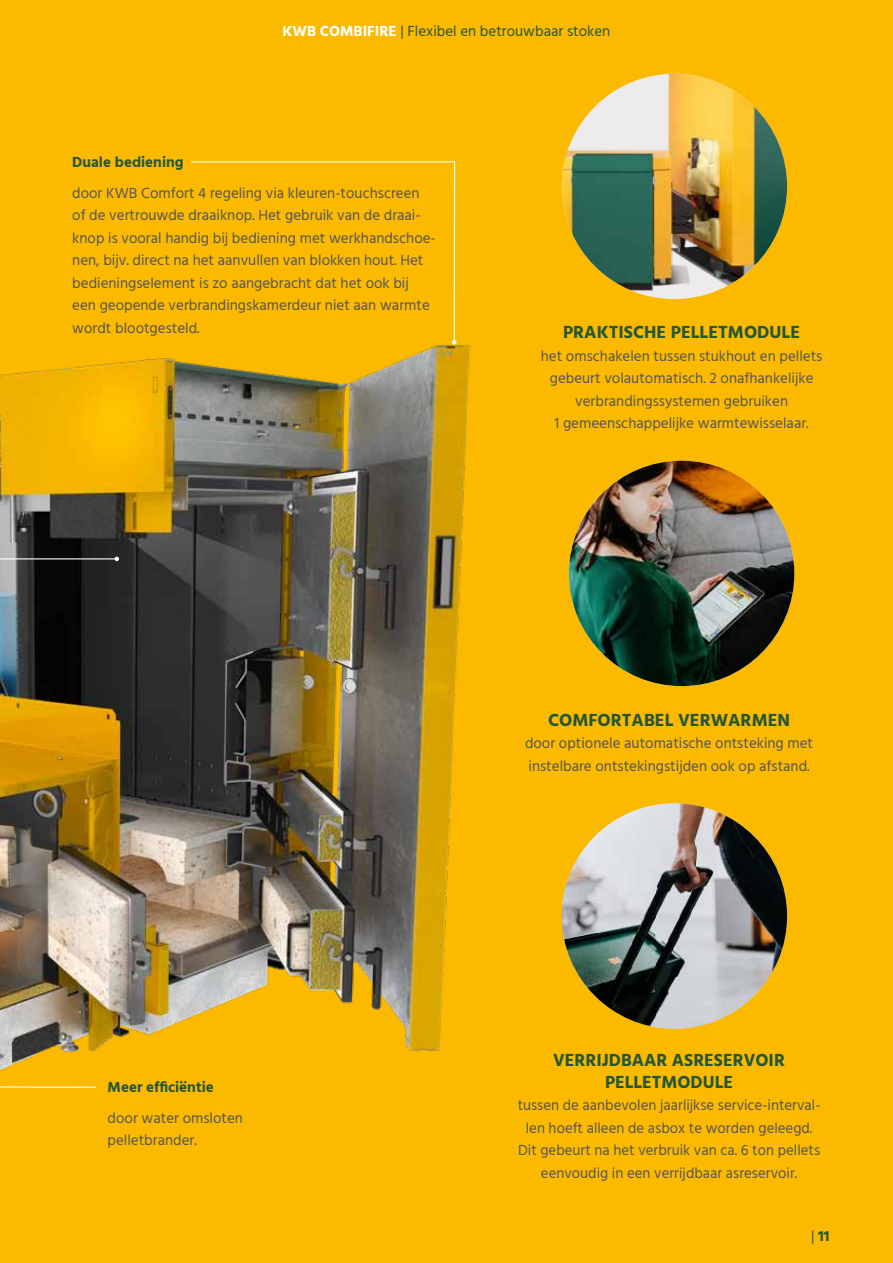
<style>
.page{position:relative;width:893px;height:1263px;background:#fbba00}
.page>*{position:absolute;margin:0;border:0;box-sizing:border-box;transform-origin:0 0}
.t1{font:700 18px/21.6px "Hind Vadodara";color:#265637;text-align:center}
.t2{font:15px/22.5px "Hind Vadodara";color:#56545b}
.t3{font:15px "Hind Vadodara";color:#265637}
.t4{font:700 15px "Hind Vadodara";color:#265637}
.s1{font-weight:700;color:#fff}
.s2{font-weight:400}
</style>
<div class="page">
<img style="left:0;top:328px;width:494px;height:804px">
<img style="left:0;top:1006px;width:97px;height:82px">
<img style="left:562px;top:74px;width:225px;height:225px;border-radius:113px">
<div style="left:190px;top:161px;width:266px;height:182px;background:#fbba00"></div>
<svg style="left:452px;top:340px;width:4px;height:4px"></svg>
<img style="left:569px;top:461px;width:225px;height:225px;border-radius:113px">
<img style="left:562px;top:803px;width:225px;height:226px;border-radius:113px">
<svg style="left:0;top:360px;width:119px;height:201px;background:#bb9219"></svg>
<p class="t3" style="left:283px;top:20px;width:329px"><span class="s1">KWB COMBIFIRE</span> | Flexibel en betrouwbaar stoken</p>
<p class="t4" style="left:72px;top:150px;width:113px">Duale bediening</p>
<p class="t2" style="left:72px;top:182px;width:365px">door KWB Comfort 4 regeling via kleuren-touchscreen of de vertrouwde draaiknop. Het gebruik van de draai&shy;knop is vooral handig bij bediening met werkhandschoe&shy;nen, bijv. direct na het aanvullen van blokken hout. Het bedieningselement is zo aangebracht dat het ook bij een geopende verbrandingskamerdeur niet aan warmte wordt blootgesteld.</p>
<p class="t1" style="left:563px;top:320px;width:239px">PRAKTISCHE PELLETMODULE</p>
<p class="t2" style="left:541px;top:344px;width:283px;text-align:center">het omschakelen tussen stukhout en pellets gebeurt volautomatisch. 2 onafhankelijke verbrandingssystemen gebruiken<br>1 gemeenschappelijke warmtewisselaar.</p>
<p class="t4" style="left:108px;top:1075px;width:108px">Meer efficiëntie</p>
<p class="t2" style="left:108px;top:1106px;width:137px">door water omsloten pelletbrander.</p>
<p class="t1" style="left:548px;top:708px;width:244px">COMFORTABEL VERWARMEN</p>
<p class="t2" style="left:525px;top:732px;width:290px">door optionele automatische ontsteking met instelbare ontstekingstijden ook op afstand.</p>
<p class="t1" style="left:553px;top:1049px;width:233px">VERRIJDBAAR ASRESERVOIR<br>PELLETMODULE</p>
<p class="t2" style="left:518px;top:1094px;width:304px;text-align:center">tussen de aanbevolen jaarlijkse service-interval&shy;len hoeft alleen de asbox te worden geleegd.<br>Dit gebeurt na het verbruik van ca. 6 ton pellets eenvoudig in een verrijdbaar asreservoir.</p>
<p class="t4" style="left:811px;top:1224px;width:20px"><span class="s2">|</span> 11</p>
</div>
